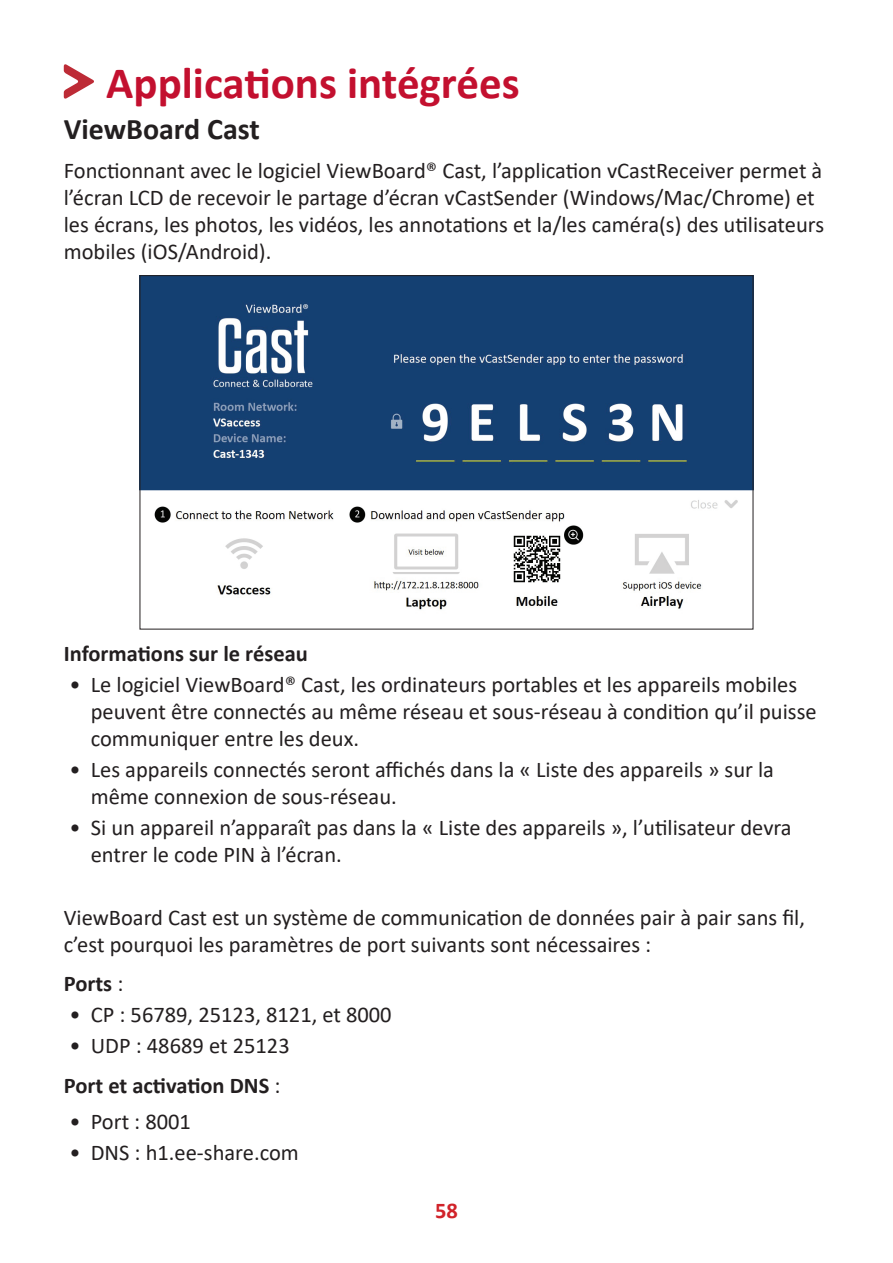
<style>
.page{position:relative;width:893px;height:1263px;background:#fff}
.page>*{position:absolute;margin:0;border:0;box-sizing:border-box;transform-origin:0 0}
.Heading_1{font:700 45px "Calibri";color:#c3102f}
.Heading_2{font:700 30px "Calibri";color:#231f20}
.Body{font:22.5px/27px "Calibri";color:#231f20}
.Body-2{font:700 22.5px "Calibri";color:#231f20}
.t1{font:700 22.5px "Calibri";color:#d1232a}
.s1{font-weight:400}
</style>
<div class="page">
<svg style="left:64px;top:64px;width:30px;height:35px"></svg>
<img style="left:142px;top:277px;width:609px;height:333px">
<p class="Heading_1" style="left:106px;top:51px;width:415px">Applications intégrées</p>
<p class="Heading_2" style="left:64px;top:108px;width:198px">ViewBoard Cast</p>
<p class="Body" style="left:64px;top:156px;width:762px">Fonctionnant avec le logiciel ViewBoard® Cast, l’application vCastReceiver permet à l’écran LCD de recevoir le partage d’écran vCastSender (Windows/Mac/Chrome) et les écrans, les photos, les vidéos, les annotations et la/les caméra(s) des utilisateurs mobiles (iOS/Android).</p>
<p class="Body-2" style="left:64px;top:637px;width:246px">Informations sur le réseau</p>
<p class="Body" style="left:91px;top:670px;width:727px;text-indent:-21px">• Le logiciel ViewBoard® Cast, les ordinateurs portables et les appareils mobiles peuvent être connectés au même réseau et sous-réseau à condition qu’il puisse communiquer entre les deux.</p>
<p class="Body" style="left:91px;top:755px;width:685px;text-indent:-21px">• Les appareils connectés seront affichés dans la « Liste des appareils » sur la même connexion de sous-réseau.</p>
<p class="Body" style="left:91px;top:814px;width:702px;text-indent:-21px">• Si un appareil n’apparaît pas dans la « Liste des appareils », l’utilisateur devra entrer le code PIN à l’écran.</p>
<p class="Body" style="left:64px;top:903px;width:743px">ViewBoard Cast est un système de communication de données pair à pair sans fil, c’est pourquoi les paramètres de port suivants sont nécessaires :</p>
<p class="Body-2" style="left:64px;top:967px;width:61px">Ports <span class="s1">:</span></p>
<p class="Body" style="left:70px;top:1001px;width:324px">• CP : 56789, 25123, 8121, et 8000</p>
<p class="Body" style="left:70px;top:1032px;width:222px">• UDP : 48689 et 25123</p>
<p class="Body-2" style="left:64px;top:1070px;width:218px">Port et activation DNS <span class="s1">:</span></p>
<p class="Body" style="left:70px;top:1107px;width:123px">• Port : 8001</p>
<p class="Body" style="left:70px;top:1138px;width:231px">• DNS : h1.ee-share.com</p>
<p class="t1" style="left:435px;top:1194px;width:24px">58</p>
</div>
